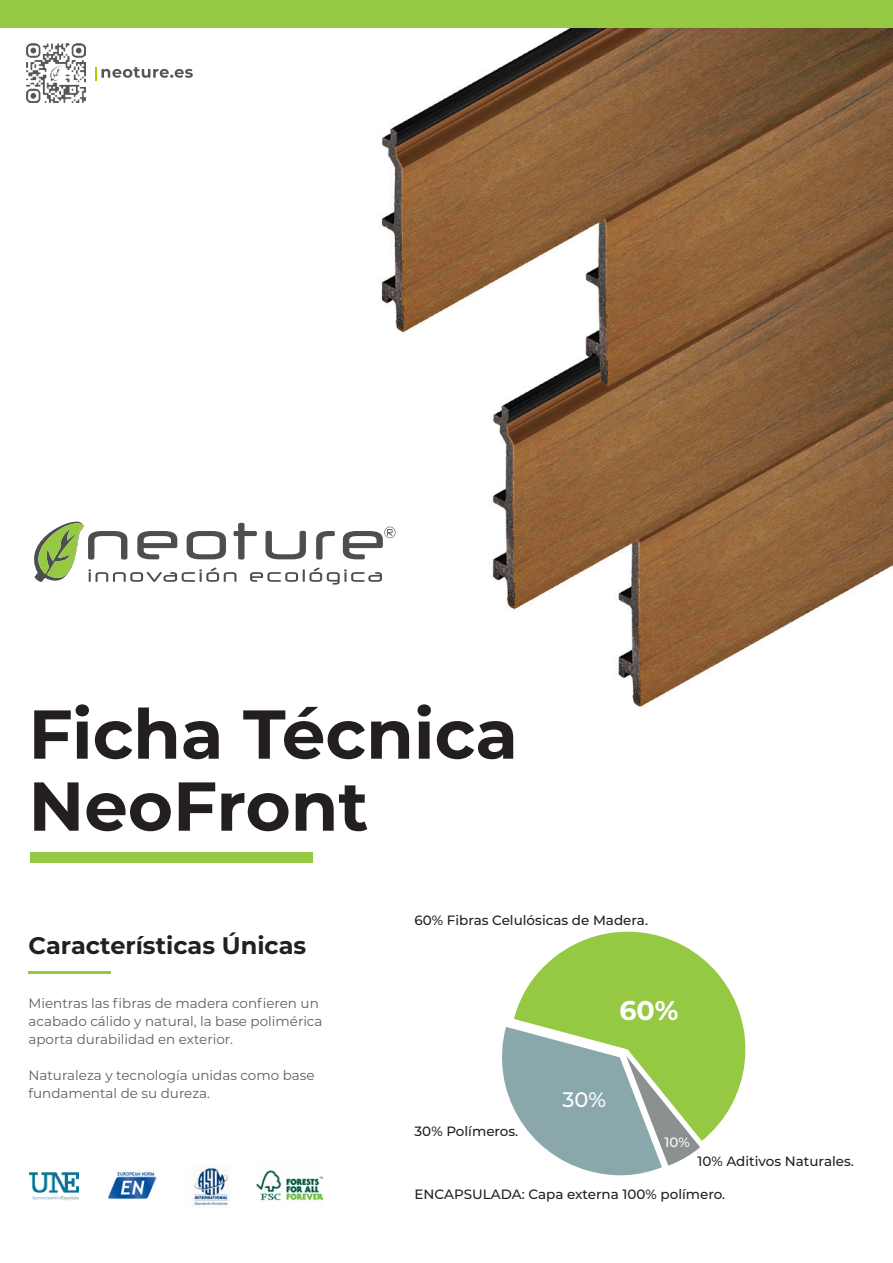
<style>
.page{position:relative;width:893px;height:1263px;background:#fff}
.page>*{position:absolute;margin:0;border:0;box-sizing:border-box;transform-origin:0 0}
.t1{font:700 69px "Montserrat";color:#231f20}
.t2{font:700 27px "Montserrat";color:#fff}
.Normal_text_light{font:700 24px "Montserrat";color:#231f20}
.t3{font:500 21px "Montserrat";color:#fff}
.Text_products{font:13.5px/18px "Montserrat";color:#5b6061}
.t4{font:500 13.5px "Montserrat";color:#231f20}
.t5{font:500 13.5px "Montserrat";color:#fff}
</style>
<div class="page">
<img style="left:381px;top:28px;width:512px;height:681px">
<div style="left:30px;top:852px;width:283px;height:11px;background:#95c944"></div>
<hr style="left:29px;top:971px;width:82px;height:2px;background:#95c944">
<svg style="left:34px;top:521px;width:361px;height:64px"></svg>
<svg style="left:514px;top:932px;width:231px;height:209px;fill:#95c944"></svg>
<svg style="left:502px;top:1027px;width:198px;height:148px"></svg>
<img style="left:30px;top:1172px;width:48px;height:29px">
<img style="left:108px;top:1171px;width:49px;height:29px">
<img style="left:193px;top:1167px;width:35px;height:38px">
<img style="left:257px;top:1170px;width:65px;height:31px">
<div style="left:0;top:0;width:893px;height:28px;background:#95c944"></div>
<img style="left:27px;top:44px;width:58px;height:58px">
<svg style="left:95px;top:67px;width:98px;height:13px"></svg>
<p class="t1" style="left:29px;top:684px;width:491px">Ficha Técnica</p>
<p class="t1" style="left:29px;top:756px;width:341px">NeoFront</p>
<p class="Normal_text_light" style="left:29px;top:928px;width:279px">Características Únicas</p>
<p class="Text_products" style="left:29px;top:994px;width:296px">Mientras las fibras de madera confieren un acabado cálido y natural, la base polimérica aporta durabilidad en exterior.</p>
<p class="Text_products" style="left:29px;top:1066px;width:288px">Naturaleza y tecnología unidas como base fundamental de su dureza.</p>
<p class="t4" style="left:415px;top:911px;width:235px">60% Fibras Celulósicas de Madera.</p>
<p class="t4" style="left:415px;top:1122px;width:105px">30% Polímeros.</p>
<p class="t2" style="left:619px;top:990px;width:61px">60%</p>
<p class="t3" style="left:562px;top:1084px;width:45px">30%</p>
<p class="t5" style="left:664px;top:1133px;width:27px">10%</p>
<p class="t4" style="left:697px;top:1151px;width:158px">10% Aditivos Naturales.</p>
<p class="t4" style="left:415px;top:1185px;width:312px">ENCAPSULADA: Capa externa 100% polímero.</p>
</div>
